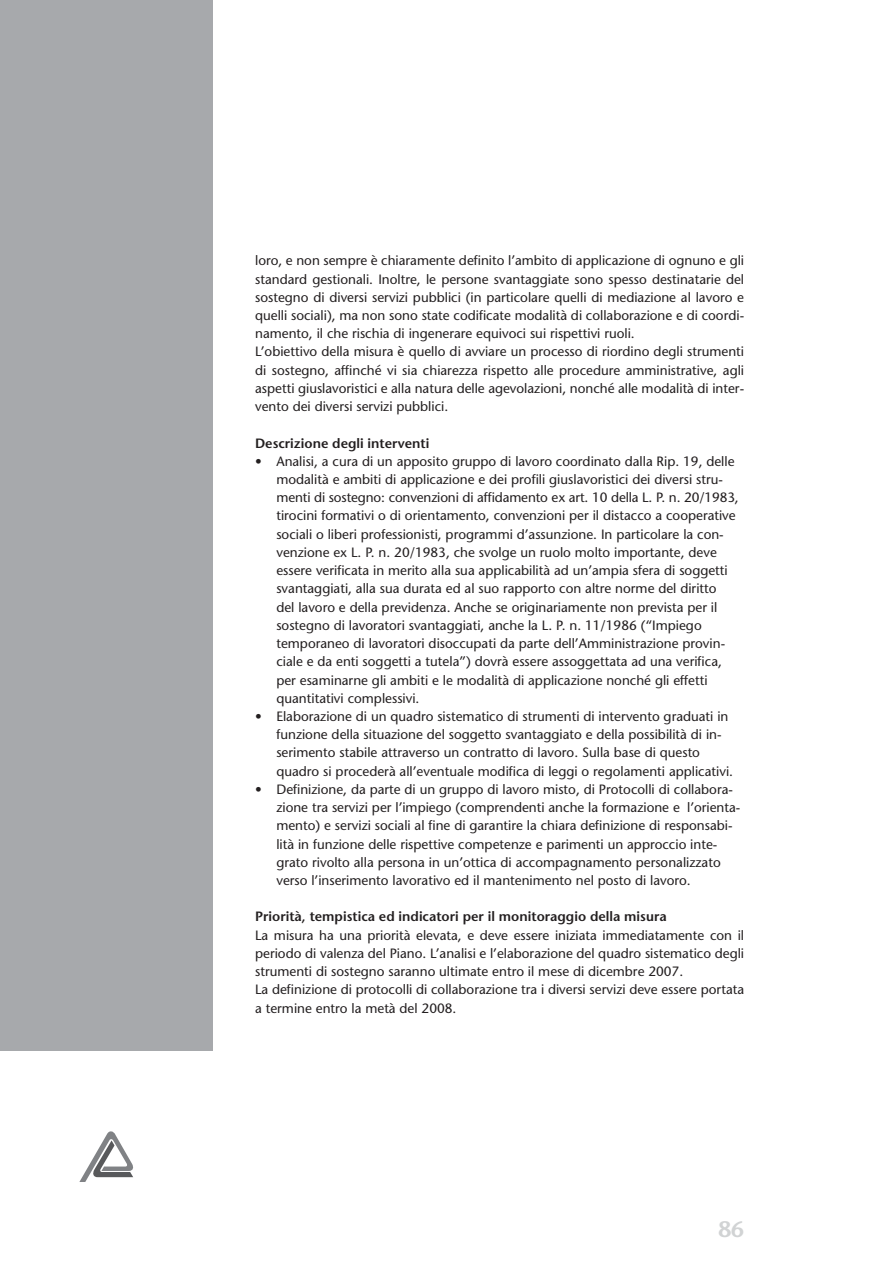
<style>
.page{position:relative;width:893px;height:1263px;background:#fff}
.page>*{position:absolute;margin:0;border:0;box-sizing:border-box;transform-origin:0 0}
.t1{font:600 22.35px "Stone Sans";color:#d1d3d4}
.t2{font:13.5px/18.3px "Stone Sans";color:#231f20}
.t3{font:600 13.5px "Stone Sans";color:#231f20}
</style>
<div class="page">
<div style="left:0;top:0;width:213px;height:1050px;background:#a7a9ac"></div>
<svg style="left:79px;top:1131px;width:54px;height:51px"></svg>
<p class="t2" style="left:255px;top:253px;width:490px">loro, e non sempre è chiaramente definito l’ambito di applicazione di ognuno e gli standard gestionali. Inoltre, le persone svantaggiate sono spesso destinatarie del sostegno di diversi servizi pubblici (in particolare quelli di mediazione al lavoro e quelli sociali), ma non sono state codificate modalità di collaborazione e di coordi&shy;namento, il che rischia di ingenerare equivoci sui rispettivi ruoli.<br>L’obiettivo della misura è quello di avviare un processo di riordino degli strumenti di sostegno, affinché vi sia chiarezza rispetto alle procedure amministrative, agli aspetti giuslavoristici e alla natura delle agevolazioni, nonché alle modalità di inter&shy;vento dei diversi servizi pubblici.</p>
<p class="t3" style="left:255px;top:438px;width:176px">Descrizione degli interventi</p>
<p class="t2" style="left:276px;top:453px;width:464px;text-indent:-21px">• Analisi, a cura di un apposito gruppo di lavoro coordinato dalla Rip. 19, delle modalità e ambiti di applicazione e dei profili giuslavoristici dei diversi stru&shy;menti di sostegno: convenzioni di affidamento ex art. 10 della L. P. n. 20/1983, tirocini formativi o di orientamento, convenzioni per il distacco a cooperative sociali o liberi professionisti, programmi d’assunzione. In particolare la con&shy;venzione ex L. P. n. 20/1983, che svolge un ruolo molto importante, deve essere verificata in merito alla sua applicabilità ad un’ampia sfera di soggetti svantaggiati, alla sua durata ed al suo rapporto con altre norme del diritto<br>del lavoro e della previdenza. Anche se originariamente non prevista per il sostegno di lavoratori svantaggiati, anche la L. P. n. 11/1986 (“Impiego temporaneo di lavoratori disoccupati da parte dell’Amministrazione provin&shy;ciale e da enti soggetti a tutela”) dovrà essere assoggettata ad una verifica, per esaminarne gli ambiti e le modalità di applicazione nonché gli effetti quantitativi complessivi.</p>
<p class="t2" style="left:276px;top:709px;width:458px;text-indent:-21px">• Elaborazione di un quadro sistematico di strumenti di intervento graduati in funzione della situazione del soggetto svantaggiato e della possibilità di in&shy;serimento stabile attraverso un contratto di lavoro. Sulla base di questo quadro si procederà all’eventuale modifica di leggi o regolamenti applicativi.</p>
<p class="t2" style="left:276px;top:781px;width:466px;text-indent:-21px">• Definizione, da parte di un gruppo di lavoro misto, di Protocolli di collabora&shy;zione tra servizi per l’impiego (comprendenti anche la formazione e l’orienta&shy;mento) e servizi sociali al fine di garantire la chiara definizione di responsabi&shy;lità in funzione delle rispettive competenze e parimenti un approccio inte&shy;grato rivolto alla persona in un’ottica di accompagnamento personalizzato verso l’inserimento lavorativo ed il mantenimento nel posto di lavoro.</p>
<p class="t3" style="left:255px;top:911px;width:413px">Priorità, tempistica ed indicatori per il monitoraggio della misura</p>
<p class="t2" style="left:255px;top:927px;width:490px">La misura ha una priorità elevata, e deve essere iniziata immediatamente con il periodo di valenza del Piano. L’analisi e l’elaborazione del quadro sistematico degli strumenti di sostegno saranno ultimate entro il mese di dicembre 2007.<br>La definizione di protocolli di collaborazione tra i diversi servizi deve essere portata a termine entro la metà del 2008.</p>
<h1 class="t1" style="left:718px;top:1221px;width:27px">86</h1>
</div>
